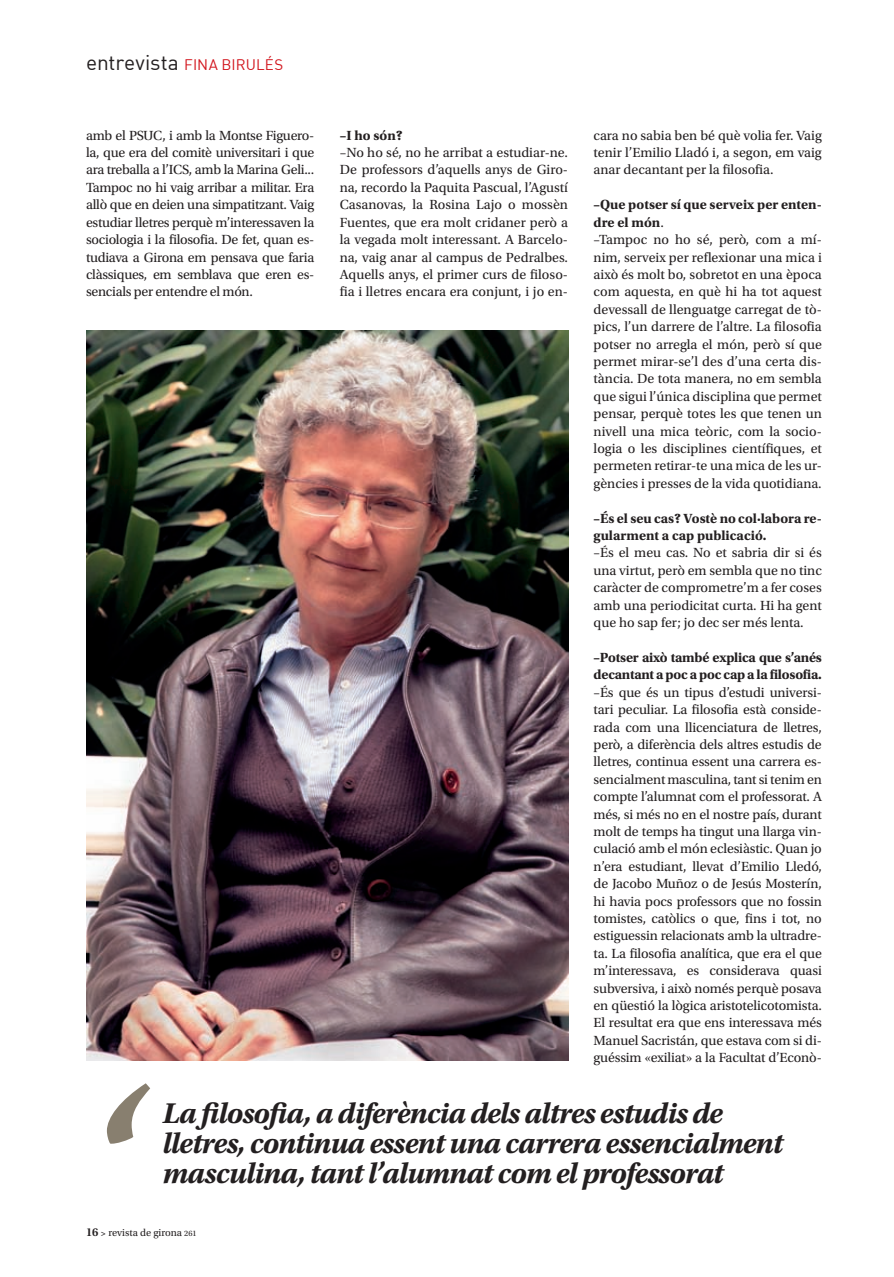
<style>
.page{position:relative;width:894px;height:1277px;background:#fff}
.page>*{position:absolute;margin:0;border:0;box-sizing:border-box;transform-origin:0 0}
.t1{font:italic 700 186px "Utopia Std";color:#887f6f}
.t2{font:italic 700 30px/30px "Utopia Std";letter-spacing:-.03em;color:#231f20}
.t3{font:15px "DIN Regular Alternate";letter-spacing:.005em;color:#d2161e}
.t4{font:13.95px/17.4px "Utopia Std";color:#231f20;text-align:justify}
.t5{font:700 13.95px/17.4px "Utopia Std";letter-spacing:-.01em;color:#231f20}
.t6{font:10.5px "Utopia Std";color:#231f20}
.s1{font-size:21px;color:#231f20}
.s2{font-weight:700}
.s3{font-weight:600;font-size:12px}
.s4{font-weight:600;font-size:9px}
.s5{font-size:8.25px}
</style>
<div class="page">
<img style="left:86px;top:330px;width:482px;height:730px">
<p class="t3" style="left:86px;top:55px;width:199px"><span class="s1">entrevista</span> FINA BIRULÉS</p>
<p class="t5" style="left:340px;top:126px;width:64px">–I ho són?</p>
<p class="t4" style="left:340px;top:144px;width:230px">–No ho sé, no he arribat a estudiar-ne.<br>De professors d’aquells anys de Giro&shy;na, recordo la Paquita Pascual, l’Agustí Casanovas, la Rosina Lajo o mossèn Fuentes, que era molt cridaner però a la vegada molt interessant. A Barcelo&shy;na, vaig anar al campus de Pedralbes.<br>Aquells anys, el primer curs de filoso&shy;fia i lletres encara era conjunt, i jo en-</p>
<p class="t4" style="left:86px;top:127px;width:230px">amb el PSUC, i amb la Montse Figuero&shy;la, que era del comitè universitari i que ara treballa a l’ICS, amb la Marina Geli...<br>Tampoc no hi vaig arribar a militar. Era allò que en deien una simpatitzant. Vaig estudiar lletres perquè m’interessaven la sociologia i la filosofia. De fet, quan es&shy;tudiava a Girona em pensava que faria clàssiques, em semblava que eren es&shy;sencials per entendre el món.</p>
<p class="t4" style="left:593px;top:127px;width:230px">cara no sabia ben bé què volia fer. Vaig tenir l’Emilio Lladó i, a segon, em vaig anar decantant per la filosofia.</p>
<p class="t4" style="left:593px;top:196px;width:230px;text-align:left"><span class="s2">–Que potser sí que serveix per enten&shy;dre el món</span>.<br>–Tampoc no ho sé, però, com a mí&shy;nim, serveix per reflexionar una mica i això és molt bo, sobretot en una època com aquesta, en què hi ha tot aquest devessall de llenguatge carregat de tò&shy;pics, l’un darrere de l’altre. La filosofia potser no arregla el món, però sí que permet mirar-se’l des d’una certa dis&shy;tància. De tota manera, no em sembla que sigui l’única disciplina que permet pensar, perquè totes les que tenen un nivell una mica teòric, com la socio&shy;logia o les disciplines científiques, et permeten retirar-te una mica de les ur&shy;gències i presses de la vida quotidiana.</p>
<p class="t5" style="left:593px;top:509px;width:230px">–És el seu cas? Vostè no col·labora re&shy;gularment a cap publicació.</p>
<p class="t4" style="left:593px;top:544px;width:230px">–És el meu cas. No et sabria dir si és una virtut, però em sembla que no tinc caràcter de comprometre’m a fer coses amb una periodicitat curta. Hi ha gent que ho sap fer; jo dec ser més lenta.</p>
<p class="t5" style="left:593px;top:648px;width:230px">–Potser això també explica que s’anés decantant a poc a poc cap a la filosofia.</p>
<p class="t4" style="left:593px;top:683px;width:230px">–És que és un tipus d’estudi universi&shy;tari peculiar. La filosofia està conside&shy;rada com una llicenciatura de lletres, però, a diferència dels altres estudis de lletres, continua essent una carrera es&shy;sencialment masculina, tant si tenim en compte l’alumnat com el professorat. A més, si més no en el nostre país, durant molt de temps ha tingut una llarga vin&shy;culació amb el món eclesiàstic. Quan jo n’era estudiant, llevat d’Emilio Lledó, de Jacobo Muñoz o de Jesús Mosterín, hi havia pocs professors que no fossin tomistes, catòlics o que, fins i tot, no estiguessin relacionats amb la ultradre&shy;ta. La filosofia analítica, que era el que m’interessava, es considerava quasi subversiva, i això només perquè posava en qüestió la lògica aristotelicotomista.<br>El resultat era que ens interessava més Manuel Sacristán, que estava com si di&shy;guéssim «exiliat» a la Facultat d’Econò-</p>
<h2 class="t2" style="left:163px;top:1098px;width:622px">La filosofia, a diferència dels altres estudis de lletres, continua essent una carrera essencialment masculina, tant l’alumnat com el professorat</h2>
<h1 class="t1" style="left:86px;top:1050px;width:51px">‘</h1>
<p class="t6" style="left:86px;top:1227px;width:112px"><span class="s3">16</span> <span class="s4">&gt;</span> revista de girona <span class="s5">261</span></p>
</div>
